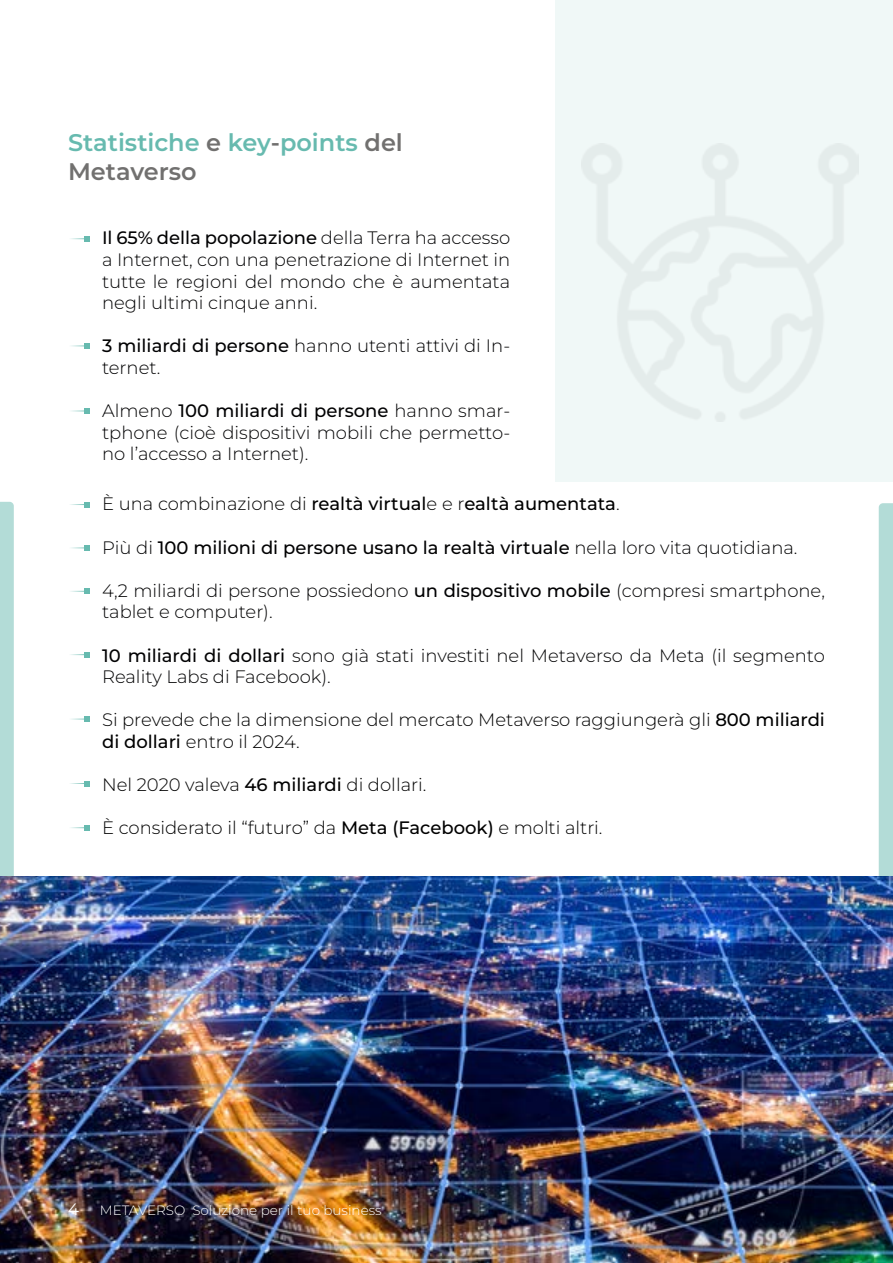
<style>
.page{position:relative;width:893px;height:1263px;background:#fff}
.page>*{position:absolute;margin:0;border:0;box-sizing:border-box;transform-origin:0 0}
.t1{font:600 24px/28.8px "Montserrat";color:#67baaf}
.t2{font:300 18px/21.6px "Montserrat";color:#020203}
.t3{font:300 18px/21.6px "Montserrat";color:#000}
.t4{font:500 18px "Montserrat";color:#020203}
.t5{font:500 18px "Montserrat";color:#000}
.t6{font:16.5px "Montserrat";color:#fff}
.t7{font:300 13.5px "Montserrat";color:#fff}
.s1{color:#71706f}
.s2{font-weight:500}
.s3{font-weight:300}
</style>
<div class="page">
<svg style="left:70px;top:502px;width:20px;height:5px"></svg>
<svg style="left:71px;top:408px;width:19px;height:6px"></svg>
<svg style="left:71px;top:343px;width:19px;height:6px"></svg>
<svg style="left:70px;top:236px;width:20px;height:5px"></svg>
<svg style="left:71px;top:545px;width:19px;height:6px"></svg>
<svg style="left:70px;top:588px;width:20px;height:6px"></svg>
<svg style="left:70px;top:652px;width:20px;height:5px"></svg>
<svg style="left:71px;top:716px;width:19px;height:6px"></svg>
<svg style="left:70px;top:825px;width:20px;height:5px"></svg>
<svg style="left:70px;top:781px;width:20px;height:5px"></svg>
<svg style="left:0;top:502px;width:14px;height:374px;background:#b4dcd7"></svg>
<div style="left:879px;top:503px;width:14px;height:373px;background:#b3dcd7"></div>
<div style="left:555px;top:0;width:338px;height:482px;background:#f0f8f7"></div>
<img style="left:0;top:876px;width:893px;height:387px">
<h1 class="t1" style="left:68px;top:127px;width:336px">Statistiche <span class="s1">e</span> key<span class="s1">-</span>points <span class="s1">del<br>Metaverso</span></h1>
<p class="t2" style="left:102px;top:227px;width:410px;text-align:justify"><span class="s2">Il 65% della popolazione</span> della Terra ha accesso a Internet, con una penetrazione di Internet in tutte le regioni del mondo che è aumentata negli ultimi cinque anni.</p>
<p class="t2" style="left:102px;top:335px;width:410px"><span class="s2">3 miliardi di persone</span> hanno utenti attivi di In&shy;ternet.</p>
<p class="t2" style="left:102px;top:400px;width:410px;text-align:justify">Almeno <span class="s2">100 miliardi di persone</span> hanno smar&shy;tphone (cioè dispositivi mobili che permetto&shy;no l’accesso a Internet).</p>
<p class="t5" style="left:102px;top:492px;width:519px"><span class="s3">È una combinazione di</span> realtà virtual<span class="s3">e e r</span>ealtà aumentata<span class="s3">.</span></p>
<p class="t4" style="left:102px;top:535px;width:697px"><span class="s3">Più di</span> 100 milioni di persone usano la realtà virtuale <span class="s3">nella loro vita quotidiana.</span></p>
<p class="t2" style="left:102px;top:579px;width:724px">4,2 miliardi di persone possiedono <span class="s2">un dispositivo mobile</span> (compresi smartphone, tablet e computer).</p>
<p class="t2" style="left:102px;top:644px;width:724px"><span class="s2">10 miliardi di dollari</span> sono già stati investiti nel Metaverso da Meta (il segmento<br>Reality Labs di Facebook).</p>
<p class="t3" style="left:102px;top:709px;width:724px">Si prevede che la dimensione del mercato Metaverso raggiungerà gli <span class="s2">800 miliardi di dollari</span> entro il 2024.</p>
<p class="t3" style="left:102px;top:773px;width:326px">Nel 2020 valeva <span class="s2">46 miliardi</span> di dollari.</p>
<p class="t3" style="left:102px;top:817px;width:502px">È considerato il “futuro” da <span class="s2">Meta (Facebook)</span> e molti altri.</p>
<p class="t6" style="left:68px;top:1198px;width:12px">4</p>
<p class="t7" style="left:100px;top:1201px;width:283px">METAVERSO Soluzione per il tuo business</p>
</div>
